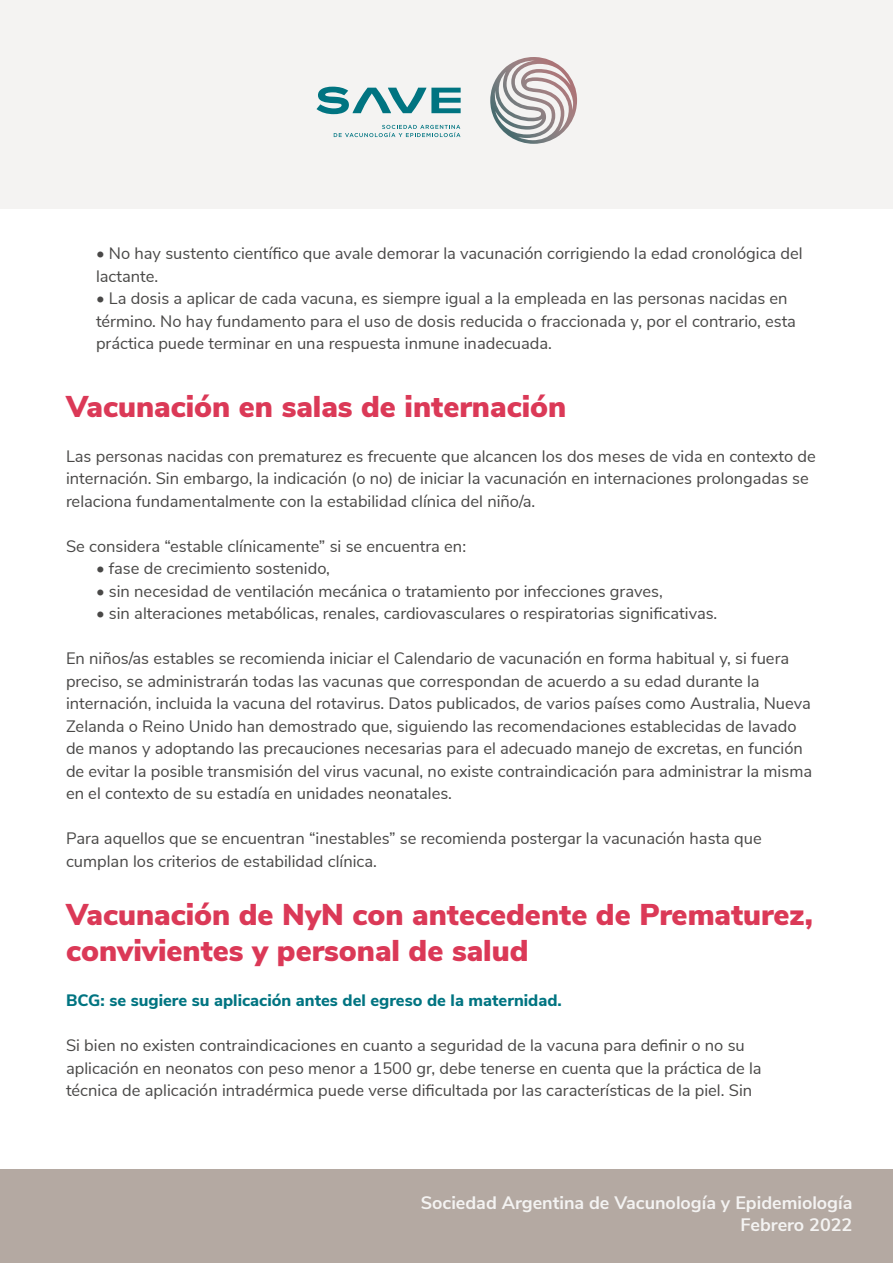
<style>
.page{position:relative;width:893px;height:1263px;background:#fff}
.page>*{position:absolute;margin:0;border:0;box-sizing:border-box;transform-origin:0 0}
.t1{font:900 30px/36px "Nunito Sans";color:#db3957}
.t2{font:700 18px/21.6px "Nunito Sans";color:#f4f3f2;text-align:right}
.t3{font:16.5px/22.5px "Nunito Sans";color:#494847}
.t4{font:800 16.5px "Nunito Sans";color:#007481}
</style>
<div class="page">
<div style="left:0;top:0;width:893px;height:208px;background:#f4f3f2"></div>
<svg style="left:334px;top:125px;width:126px;height:12px"></svg>
<svg style="left:316px;top:87px;width:145px;height:27px"></svg>
<svg style="left:490px;top:57px;width:87px;height:87px"></svg>
<div style="left:0;top:1169px;width:893px;height:94px;background:#b4a9a2"></div>
<p class="t3" style="left:96px;top:241px;width:708px">• No hay sustento científico que avale demorar la vacunación corrigiendo la edad cronológica del lactante.</p>
<p class="t3" style="left:96px;top:286px;width:701px">• La dosis a aplicar de cada vacuna, es siempre igual a la empleada en las personas nacidas en término. No hay fundamento para el uso de dosis reducida o fraccionada y, por el contrario, esta práctica puede terminar en una respuesta inmune inadecuada.</p>
<h1 class="t1" style="left:66px;top:387px;width:502px">Vacunación en salas de internación</h1>
<p class="t3" style="left:66px;top:444px;width:751px">Las personas nacidas con prematurez es frecuente que alcancen los dos meses de vida en contexto de internación. Sin embargo, la indicación (o no) de iniciar la vacunación en internaciones prolongadas se relaciona fundamentalmente con la estabilidad clínica del niño/a.</p>
<p class="t3" style="left:66px;top:534px;width:402px">Se considera “estable clínicamente” si se encuentra en:</p>
<p class="t3" style="left:96px;top:556px;width:236px">• fase de crecimiento sostenido,</p>
<p class="t3" style="left:96px;top:579px;width:568px">• sin necesidad de ventilación mecánica o tratamiento por infecciones graves,</p>
<p class="t3" style="left:96px;top:601px;width:623px">• sin alteraciones metabólicas, renales, cardiovasculares o respiratorias significativas.</p>
<p class="t3" style="left:66px;top:646px;width:748px">En niños/as estables se recomienda iniciar el Calendario de vacunación en forma habitual y, si fuera preciso, se administrarán todas las vacunas que correspondan de acuerdo a su edad durante la internación, incluida la vacuna del rotavirus. Datos publicados, de varios países como Australia, Nueva Zelanda o Reino Unido han demostrado que, siguiendo las recomendaciones establecidas de lavado de manos y adoptando las precauciones necesarias para el adecuado manejo de excretas, en función de evitar la posible transmisión del virus vacunal, no existe contraindicación para administrar la misma en el contexto de su estadía en unidades neonatales.</p>
<p class="t3" style="left:66px;top:826px;width:697px">Para aquellos que se encuentran “inestables” se recomienda postergar la vacunación hasta que cumplan los criterios de estabilidad clínica.</p>
<h1 class="t1" style="left:66px;top:896px;width:748px">Vacunación de NyN con antecedente de Prematurez, convivientes y personal de salud</h1>
<p class="t4" style="left:66px;top:988px;width:497px">BCG: se sugiere su aplicación antes del egreso de la maternidad.</p>
<p class="t3" style="left:66px;top:1033px;width:697px">Si bien no existen contraindicaciones en cuanto a seguridad de la vacuna para definir o no su aplicación en neonatos con peso menor a 1500 gr, debe tenerse en cuenta que la práctica de la técnica de aplicación intradérmica puede verse dificultada por las características de la piel. Sin</p>
<p class="t2" style="left:421px;top:1191px;width:433px">Sociedad Argentina de Vacunología y Epidemiología<br>Febrero 2022</p>
</div>
